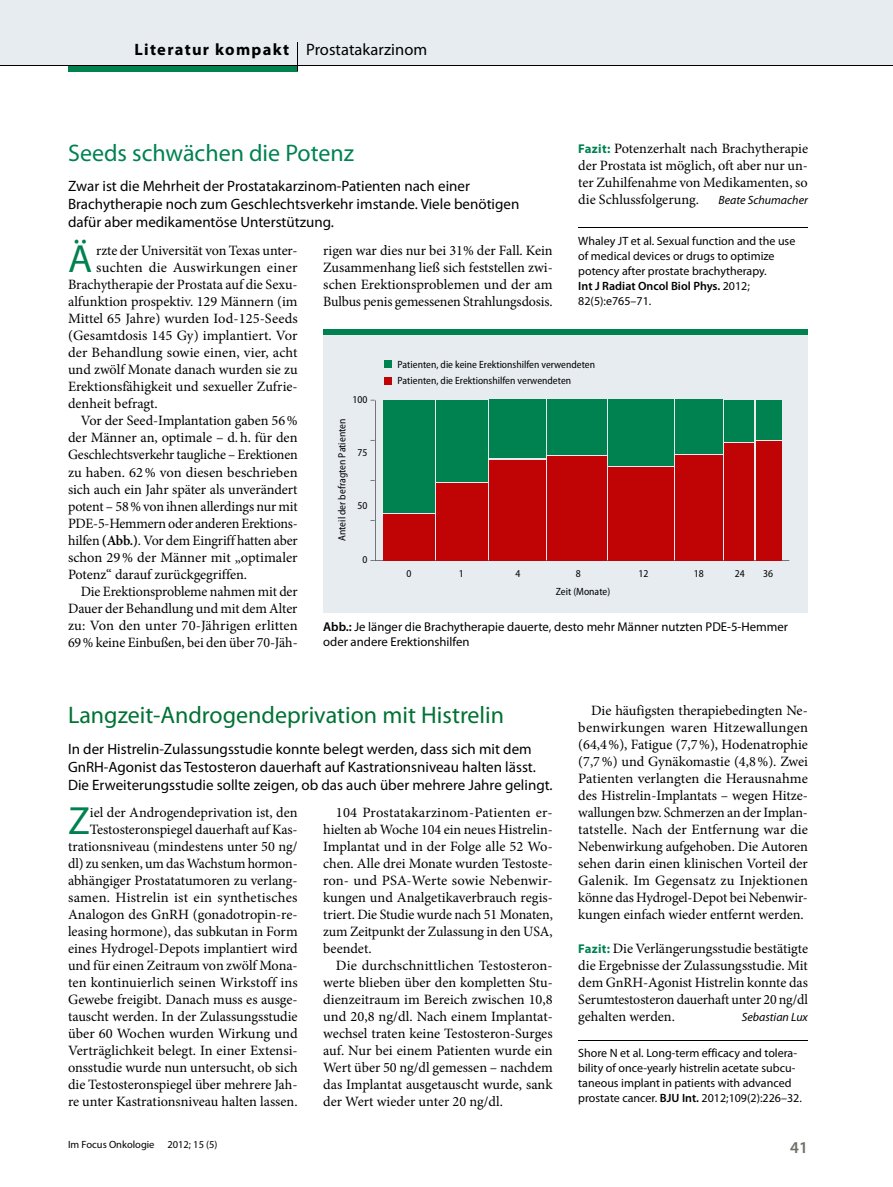
<style>
.page{position:relative;width:893px;height:1187px;background:#fff}
.page>*{position:absolute;margin:0;border:0;box-sizing:border-box;transform-origin:0 0}
.t1{font:39.45px "Myriad Pro";color:#008250}
.t2{font:24px "Myriad Pro";color:#007233}
.t3{font:24px "Myriad Pro";color:#008250}
.t4{font:700 16.5px "Myriad Pro";letter-spacing:.08em;color:#000}
.t5{font:600 16.5px "Myriad Pro";color:#6e6d67}
.t6{font:15px/18px "Myriad Pro";color:#000}
.t7{font:14.25px/17px "Minion Pro";letter-spacing:-.005em;color:#000;text-align:justify}
.t8{font:14.25px "Minion Pro";letter-spacing:.02em;color:#000}
.t9{font:12.75px/15px "Myriad Pro";color:#000}
.t10{font:12px/15px "Myriad Pro";color:#000}
.t11{font:italic 12px "Myriad Pro";color:#000}
.t12{font:semi-condensed 10.5px "Myriad Pro";color:#000}
.t13{font:10.5px "Myriad Pro";color:#000}
.s1{font-weight:400}
.s2{font-family:"Myriad Pro";font-weight:700;font-size:12.75px;color:#008250}
.s3{font-weight:600}
</style>
<div class="page">
<div style="left:0;top:0;width:893px;height:66px;background:#e6ecf0"></div>
<div style="left:68px;top:66px;width:230px;height:5px;background:#008250"></div>
<hr style="left:0;top:66px;width:893px;height:1px;background:#000">
<svg style="left:297px;top:43px;width:1px;height:28px"></svg>
<hr style="left:578px;top:227px;width:230px;height:1px;background:#000">
<hr style="left:578px;top:1039px;width:230px;height:1px;background:#000">
<div style="left:323px;top:330px;width:485px;height:282px;background:#e6ecf0"></div>
<div style="left:384px;top:377px;width:7px;height:7px;background:#c00304"></div>
<div style="left:384px;top:360px;width:7px;height:8px;background:#008250"></div>
<svg style="left:375px;top:400px;width:414px;height:160px"></svg>
<div style="left:384px;top:400px;width:51px;height:112px;background:#008250"></div>
<div style="left:384px;top:514px;width:51px;height:46px;background:#c00304"></div>
<div style="left:437px;top:399px;width:51px;height:82px;background:#008250"></div>
<div style="left:437px;top:483px;width:51px;height:77px;background:#c00304"></div>
<div style="left:489px;top:399px;width:57px;height:59px;background:#008250"></div>
<div style="left:489px;top:460px;width:57px;height:100px;background:#c00304"></div>
<div style="left:548px;top:399px;width:59px;height:55px;background:#008250"></div>
<div style="left:548px;top:456px;width:59px;height:104px;background:#c00304"></div>
<div style="left:608px;top:399px;width:65px;height:67px;background:#008250"></div>
<div style="left:608px;top:467px;width:65px;height:93px;background:#c00304"></div>
<div style="left:675px;top:399px;width:48px;height:54px;background:#008250"></div>
<div style="left:675px;top:455px;width:48px;height:105px;background:#c00304"></div>
<div style="left:724px;top:399px;width:30px;height:42px;background:#008250"></div>
<div style="left:724px;top:443px;width:30px;height:117px;background:#c00304"></div>
<div style="left:756px;top:399px;width:25px;height:40px;background:#008250"></div>
<div style="left:756px;top:441px;width:25px;height:119px;background:#c00304"></div>
<div style="left:323px;top:330px;width:485px;height:5px;background:#008250"></div>
<p class="t4" style="left:134px;top:39px;width:294px">Literatur kompakt <span class="s1">Prostatakarzinom</span></p>
<p class="t7" style="left:578px;top:140px;width:231px"><span class="s2">Fazit:</span> Potenzerhalt nach Brachytherapie der Prostata ist möglich, oft aber nur un&shy;ter Zuhilfenahme von Medikamenten, so die Schlussfolgerung.</p>
<h2 class="t3" style="left:68px;top:138px;width:288px">Seeds schwächen die Potenz</h2>
<p class="t6" style="left:68px;top:177px;width:453px">Zwar ist die Mehrheit der Prostatakarzinom-Patienten nach einer<br>Brachytherapie noch zum Geschlechtsverkehr imstande. Viele benötigen dafür aber medikamentöse Unterstützung.</p>
<h1 class="t1" style="left:68px;top:235px;width:26px">Ä</h1>
<p class="t7" style="left:96px;top:242px;width:203px">rzte der Universität von Texas unter-</p>
<p class="t11" style="left:718px;top:193px;width:91px">Beate Schumacher</p>
<p class="t10" style="left:578px;top:233px;width:219px">Whaley JT et al. Sexual function and the use of medical devices or drugs to optimize potency after prostate brachytherapy.<br><span class="s3">Int J Radiat Oncol Biol Phys.</span> 2012; 82(5):e765–71.</p>
<p class="t7" style="left:323px;top:242px;width:231px">rigen war dies nur bei 31% der Fall. Kein Zusammenhang ließ sich feststellen zwi&shy;schen Erektionsproblemen und der am Bulbus penis gemessenen Strahlungsdosis.</p>
<p class="t8" style="left:96px;top:258px;width:203px">suchten die Auswirkungen einer</p>
<p class="t7" style="left:68px;top:276px;width:231px">Brachytherapie der Prostata auf die Sexu-</p>
<p class="t7" style="left:68px;top:293px;width:231px">alfunktion prospektiv. 129 Männern (im</p>
<p class="t7" style="left:68px;top:310px;width:231px">Mittel 65 Jahre) wurden Iod-125-Seeds</p>
<p class="t7" style="left:68px;top:327px;width:231px">(Gesamtdosis 145 Gy) implantiert. Vor</p>
<p class="t7" style="left:68px;top:344px;width:231px">der Behandlung sowie einen, vier, acht</p>
<p class="t7" style="left:68px;top:361px;width:231px">und zwölf Monate danach wurden sie zu</p>
<p class="t7" style="left:68px;top:378px;width:231px">Erektionsfähigkeit und sexueller Zufrie-</p>
<p class="t7" style="left:68px;top:395px;width:91px">denheit befragt.</p>
<p class="t7" style="left:81px;top:412px;width:218px">Vor der Seed-Implantation gaben 56%</p>
<p class="t7" style="left:68px;top:429px;width:231px">der Männer an, optimale – d.h. für den</p>
<p class="t7" style="left:68px;top:446px;width:231px">Geschlechtsverkehr taugliche – Erektionen</p>
<p class="t7" style="left:68px;top:463px;width:231px">zu haben. 62% von diesen beschrieben</p>
<p class="t7" style="left:68px;top:480px;width:231px">sich auch ein Jahr später als unverändert</p>
<p class="t7" style="left:68px;top:497px;width:231px">potent – 58% von ihnen allerdings nur mit</p>
<p class="t7" style="left:68px;top:514px;width:231px">PDE-5-Hemmern oder anderen Erektions-</p>
<p class="t7" style="left:68px;top:531px;width:231px">hilfen <span class="s3">(Abb.)</span>. Vor dem Eingriff hatten aber</p>
<p class="t7" style="left:68px;top:548px;width:231px">schon 29% der Männer mit „optimaler</p>
<p class="t7" style="left:68px;top:565px;width:181px">Potenz“ darauf zurückgegriffen.</p>
<p class="t7" style="left:81px;top:582px;width:218px">Die Erektionsprobleme nahmen mit der</p>
<p class="t7" style="left:68px;top:599px;width:231px">Dauer der Behandlung und mit dem Alter</p>
<p class="t7" style="left:68px;top:616px;width:231px">zu: Von den unter 70-Jährigen erlitten</p>
<p class="t7" style="left:68px;top:633px;width:231px">69% keine Einbußen, bei den über 70-Jäh-</p>
<p class="t12" style="left:397px;top:359px;width:199px">Patienten, die keine Erektionshilfen verwendeten</p>
<p class="t12" style="left:397px;top:375px;width:175px">Patienten, die Erektionshilfen verwendeten</p>
<p class="t12" style="left:353px;top:393px;width:16px">100</p>
<p class="t12" style="left:336px;top:541px;width:124px;rotate:-90deg">Anteil der befragten Patienten</p>
<p class="t12" style="left:358px;top:447px;width:11px">75</p>
<p class="t12" style="left:358px;top:500px;width:11px">50</p>
<p class="t12" style="left:363px;top:553px;width:6px">0</p>
<p class="t12" style="left:407px;top:568px;width:6px">0</p>
<p class="t12" style="left:459px;top:568px;width:6px">1</p>
<p class="t12" style="left:515px;top:568px;width:6px">4</p>
<p class="t12" style="left:576px;top:568px;width:6px">8</p>
<p class="t12" style="left:639px;top:568px;width:11px">12</p>
<p class="t12" style="left:694px;top:568px;width:11px">18</p>
<p class="t12" style="left:735px;top:568px;width:11px">24</p>
<p class="t12" style="left:763px;top:568px;width:11px">36</p>
<p class="t12" style="left:556px;top:586px;width:56px">Zeit (Monate)</p>
<p class="t9" style="left:323px;top:618px;width:466px"><span class="s3">Abb.:</span> Je länger die Brachytherapie dauerte, desto mehr Männer nutzten PDE-5-Hemmer oder andere Erektionshilfen</p>
<h2 class="t2" style="left:68px;top:700px;width:438px">Langzeit-Androgendeprivation mit Histrelin</h2>
<p class="t6" style="left:68px;top:739px;width:486px">In der Histrelin-Zulassungsstudie konnte belegt werden, dass sich mit dem<br>GnRH-Agonist das Testosteron dauerhaft auf Kastrationsniveau halten lässt.<br>Die Erweiterungsstudie sollte zeigen, ob das auch über mehrere Jahre gelingt.</p>
<p class="t7" style="left:68px;top:803px;width:231px;text-align:right">iel der Androgendeprivation ist, den Testosteronspiegel dauerhaft auf Kas&shy;trationsniveau (mindestens unter 50 ng/ dl) zu senken, um das Wachstum hormon&shy;abhängiger Prostatatumoren zu verlang&shy;samen. Histrelin ist ein synthetisches Analogon des GnRH (gonadotropin-re&shy;leasing hormone), das subkutan in Form eines Hydrogel-Depots implantiert wird und für einen Zeitraum von zwölf Mona&shy;ten kontinuierlich seinen Wirkstoff ins Gewebe freigibt. Danach muss es ausge&shy;tauscht werden. In der Zulassungsstudie über 60 Wochen wurden Wirkung und Verträglichkeit belegt. In einer Extensi&shy;onsstudie wurde nun untersucht, ob sich die Testosteronspiegel über mehrere Jah&shy;re unter Kastrationsniveau halten lassen.</p>
<p class="t7" style="left:323px;top:803px;width:231px;text-indent:13px">104 Prostatakarzinom-Patienten er&shy;hielten ab Woche 104 ein neues Histrelin-Implantat und in der Folge alle 52 Wo&shy;chen. Alle drei Monate wurden Testoste&shy;ron- und PSA-Werte sowie Nebenwir&shy;kungen und Analgetikaverbrauch regis&shy;triert. Die Studie wurde nach 51 Monaten, zum Zeitpunkt der Zulassung in den USA, beendet.</p>
<h1 class="t1" style="left:68px;top:796px;width:23px">Z</h1>
<p class="t7" style="left:323px;top:956px;width:231px;text-indent:13px">Die durchschnittlichen Testosteron&shy;werte blieben über den kompletten Stu&shy;dienzeitraum im Bereich zwischen 10,8 und 20,8 ng/dl. Nach einem Implantat&shy;wechsel traten keine Testosteron-Surges auf. Nur bei einem Patienten wurde ein Wert über 50 ng/dl gemessen – nachdem das Implantat ausgetauscht wurde, sank der Wert wieder unter 20 ng/dl.</p>
<p class="t7" style="left:578px;top:701px;width:231px;text-indent:13px">Die häufigsten therapiebedingten Ne&shy;benwirkungen waren Hitzewallungen (64,4%), Fatigue (7,7%), Hodenatrophie (7,7%) und Gynäkomastie (4,8%). Zwei Patienten verlangten die Herausnahme des Histrelin-Implantats – wegen Hitze&shy;wallungen bzw. Schmerzen an der Implan&shy;tatstelle. Nach der Entfernung war die Nebenwirkung aufgehoben. Die Autoren sehen darin einen klinischen Vorteil der Galenik. Im Gegensatz zu Injektionen könne das Hydrogel-Depot bei Nebenwir&shy;kungen einfach wieder entfernt werden.</p>
<p class="t7" style="left:578px;top:939px;width:231px"><span class="s2">Fazit:</span> Die Verlängerungsstudie bestätigte die Ergebnisse der Zulassungsstudie. Mit dem GnRH-Agonist Histrelin konnte das Serumtestosteron dauerhaft unter 20 ng/dl gehalten werden.</p>
<p class="t11" style="left:742px;top:1009px;width:68px">Sebastian Lux</p>
<p class="t10" style="left:578px;top:1045px;width:225px">Shore N et al. Long-term efficacy and tolera&shy;bility of once-yearly histrelin acetate subcu&shy;taneous implant in patients with advanced prostate cancer. <span class="s3">BJU Int.</span> 2012;109(2):226–32.</p>
<p class="t13" style="left:68px;top:1137px;width:151px">Im Focus Onkologie 2012; 15 (5)</p>
<p class="t5" style="left:790px;top:1136px;width:19px">41</p>
</div>
